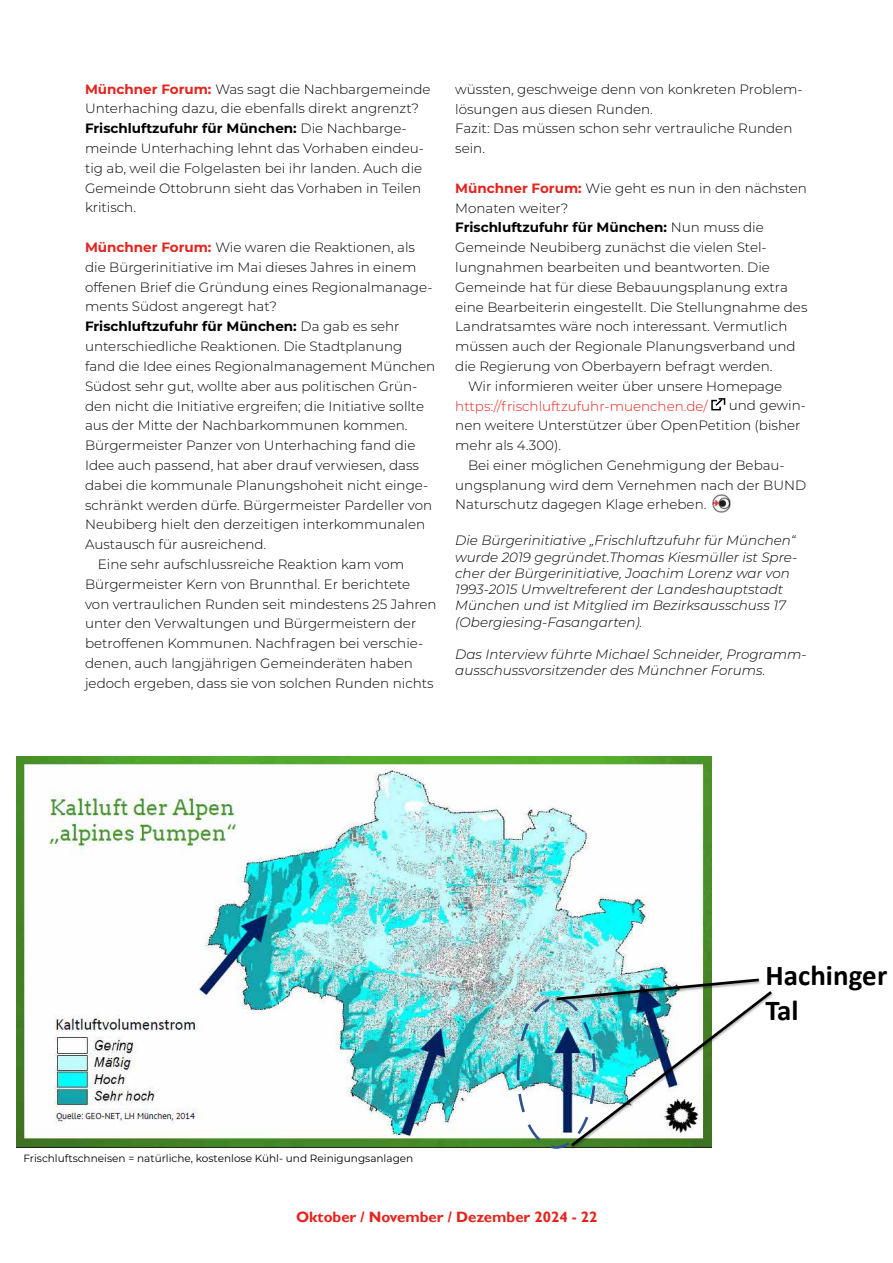
<style>
.page{position:relative;width:893px;height:1263px;background:#fff}
.page>*{position:absolute;margin:0;border:0;box-sizing:border-box;transform-origin:0 0}
.t1{font:700 28.95px/34.5px "Calibri";letter-spacing:-.005em;color:#000}
.t2{font:700 15px "Gill Sans";color:#e5231d}
.t3{font:300 13.5px/19.8px "Montserrat";color:#000}
.t4{font:italic 300 13.5px/16.2px "Montserrat";color:#000}
.t5{font:700 13.5px "Montserrat";color:#000}
.t6{font:300 13.5px "Montserrat";color:#e5231d}
.t7{font:10.5px "Montserrat";color:#000}
.s1{font-weight:700;color:#e5231d}
.s2{font-weight:700}
.s3{font-weight:300}
</style>
<div class="page">
<svg style="left:711px;top:398px;width:15px;height:13px"></svg>
<img style="left:712px;top:494px;width:19px;height:19px">
<img style="left:16px;top:756px;width:695px;height:391px">
<img style="left:551px;top:976px;width:161px;height:31px">
<img style="left:554px;top:977px;width:219px;height:172px">
<p class="t3" style="left:85px;top:78px;width:347px"><span class="s1">Münchner Forum:</span> Was sagt die Nachbargemeinde Unterhaching dazu, die ebenfalls direkt angrenzt?<br><span class="s2">Frischluftzufuhr für München:</span> Die Nachbarge&shy;meinde Unterhaching lehnt das Vorhaben eindeu&shy;tig ab, weil die Folgelasten bei ihr landen. Auch die Gemeinde Ottobrunn sieht das Vorhaben in Teilen kritisch.</p>
<p class="t3" style="left:85px;top:237px;width:331px"><span class="s1">Münchner Forum:</span> Wie waren die Reaktionen, als</p>
<p class="t3" style="left:85px;top:257px;width:333px">die Bürgerinitiative im Mai dieses Jahres in einem</p>
<p class="t3" style="left:85px;top:277px;width:349px">offenen Brief die Gründung eines Regionalmanage-</p>
<p class="t3" style="left:85px;top:296px;width:193px">ments Südost angeregt hat?</p>
<p class="t5" style="left:85px;top:317px;width:316px">Frischluftzufuhr für München: <span class="s3">Da gab es sehr</span></p>
<p class="t3" style="left:85px;top:336px;width:319px">unterschiedliche Reaktionen. Die Stadtplanung</p>
<p class="t3" style="left:85px;top:356px;width:352px">fand die Idee eines Regionalmanagement München</p>
<p class="t3" style="left:85px;top:376px;width:334px">Südost sehr gut, wollte aber aus politischen Grün-</p>
<p class="t3" style="left:85px;top:395px;width:341px">den nicht die Initiative ergreifen; die Initiative sollte</p>
<p class="t3" style="left:85px;top:415px;width:324px">aus der Mitte der Nachbarkommunen kommen.</p>
<p class="t3" style="left:85px;top:435px;width:332px">Bürgermeister Panzer von Unterhaching fand die</p>
<p class="t3" style="left:85px;top:455px;width:335px">Idee auch passend, hat aber drauf verwiesen, dass</p>
<p class="t3" style="left:85px;top:475px;width:345px">dabei die kommunale Planungshoheit nicht einge-</p>
<p class="t3" style="left:85px;top:494px;width:349px">schränkt werden dürfe. Bürgermeister Pardeller von</p>
<p class="t3" style="left:85px;top:514px;width:342px">Neubiberg hielt den derzeitigen interkommunalen</p>
<p class="t3" style="left:85px;top:534px;width:183px">Austausch für ausreichend.</p>
<p class="t3" style="left:98px;top:554px;width:308px">Eine sehr aufschlussreiche Reaktion kam vom</p>
<p class="t3" style="left:85px;top:574px;width:327px">Bürgermeister Kern von Brunnthal. Er berichtete</p>
<p class="t3" style="left:85px;top:593px;width:353px">von vertraulichen Runden seit mindestens 25 Jahren</p>
<p class="t3" style="left:85px;top:613px;width:333px">unter den Verwaltungen und Bürgermeistern der</p>
<p class="t3" style="left:85px;top:633px;width:340px">betroffenen Kommunen. Nachfragen bei verschie-</p>
<p class="t3" style="left:85px;top:653px;width:329px">denen, auch langjährigen Gemeinderäten haben</p>
<p class="t3" style="left:85px;top:673px;width:350px">jedoch ergeben, dass sie von solchen Runden nichts</p>
<p class="t3" style="left:455px;top:79px;width:349px">wüssten, geschweige denn von konkreten Problem&shy;lösungen aus diesen Runden.<br>Fazit: Das müssen schon sehr vertrauliche Runden sein.</p>
<p class="t3" style="left:455px;top:178px;width:353px"><span class="s1">Münchner Forum:</span> Wie geht es nun in den nächsten</p>
<p class="t3" style="left:455px;top:197px;width:115px">Monaten weiter?</p>
<p class="t5" style="left:455px;top:218px;width:310px">Frischluftzufuhr für München: <span class="s3">Nun muss die</span></p>
<p class="t3" style="left:455px;top:237px;width:313px">Gemeinde Neubiberg zunächst die vielen Stel-</p>
<p class="t3" style="left:455px;top:257px;width:316px">lungnahmen bearbeiten und beantworten. Die</p>
<p class="t3" style="left:455px;top:277px;width:334px">Gemeinde hat für diese Bebauungsplanung extra</p>
<p class="t3" style="left:455px;top:296px;width:354px">eine Bearbeiterin eingestellt. Die Stellungnahme des</p>
<p class="t3" style="left:455px;top:316px;width:334px">Landratsamtes wäre noch interessant. Vermutlich</p>
<p class="t3" style="left:455px;top:336px;width:342px">müssen auch der Regionale Planungsverband und</p>
<p class="t3" style="left:455px;top:356px;width:319px">die Regierung von Oberbayern befragt werden.</p>
<p class="t3" style="left:468px;top:376px;width:316px">Wir informieren weiter über unsere Homepage</p>
<p class="t6" style="left:455px;top:397px;width:254px">https://frischluftzufuhr-muenchen.de/</p>
<p class="t3" style="left:729px;top:395px;width:79px">und gewin-</p>
<p class="t3" style="left:455px;top:415px;width:347px">nen weitere Unterstützer über OpenPetition (bisher</p>
<p class="t3" style="left:455px;top:435px;width:107px">mehr als 4.300).</p>
<p class="t3" style="left:468px;top:455px;width:318px">Bei einer möglichen Genehmigung der Bebau-</p>
<p class="t3" style="left:455px;top:475px;width:352px">ungsplanung wird dem Vernehmen nach der BUND</p>
<p class="t3" style="left:455px;top:494px;width:253px">Naturschutz dagegen Klage erheben.</p>
<p class="t4" style="left:455px;top:532px;width:343px">Die Bürgerinitiative „Frischluftzufuhr für München“ wurde 2019 gegründet.Thomas Kiesmüller ist Spre&shy;cher der Bürgerinitiative, Joachim Lorenz war von 1993-2015 Umweltreferent der Landeshauptstadt München und ist Mitglied im Bezirksausschuss 17 (Obergiesing-Fasangarten).</p>
<p class="t4" style="left:455px;top:646px;width:353px">Das Interview führte Michael Schneider, Programm&shy;ausschussvorsitzender des Münchner Forums.</p>
<p class="t7" style="left:23px;top:1151px;width:391px">Frischluftschneisen = natürliche, kostenlose Kühl- und Reinigungsanlagen</p>
<h1 class="t1" style="left:765px;top:958px;width:123px">Hachinger<br>Tal</h1>
<p class="t2" style="left:296px;top:1208px;width:303px">Oktober / November / Dezember 2024 - 22</p>
</div>
